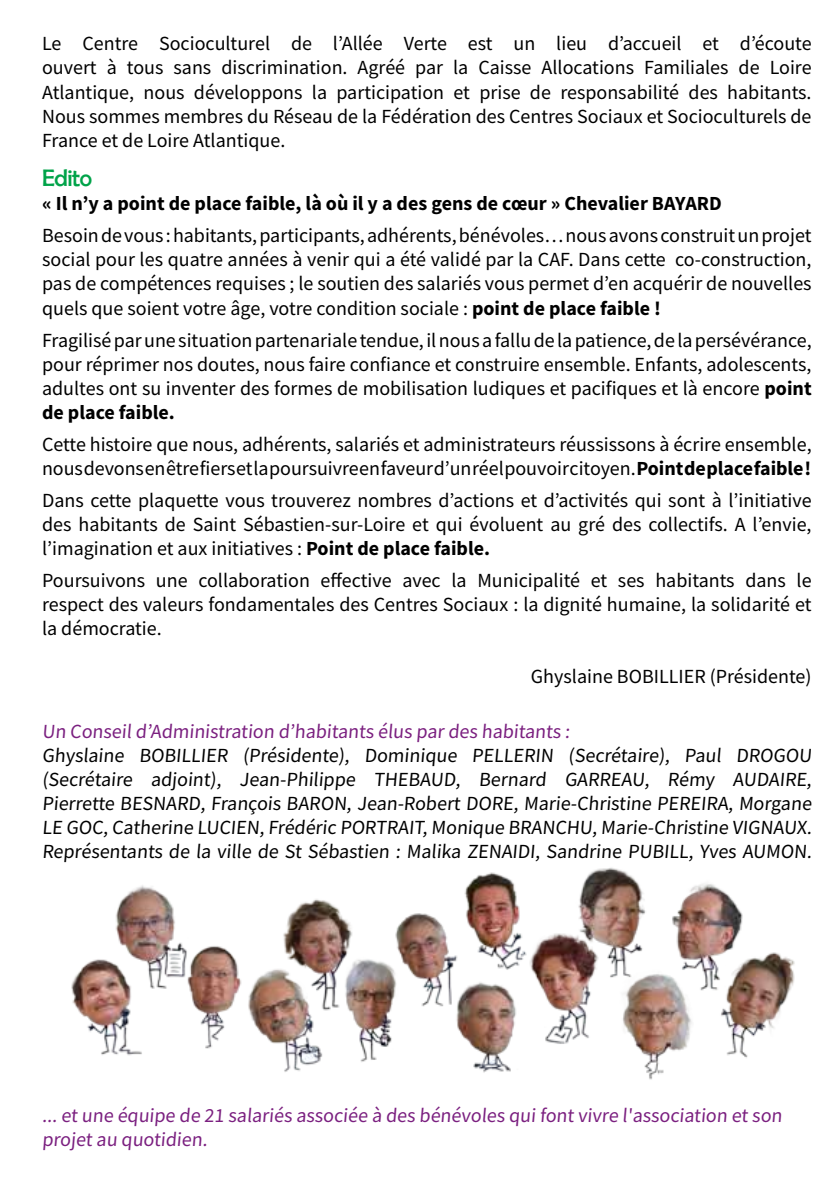
<style>
.page{position:relative;width:840px;height:1191px;background:#fff}
.page>*{position:absolute;margin:0;border:0;box-sizing:border-box;transform-origin:0 0}
.t1{font:24px "Berlin Sans FB";letter-spacing:-.02em;color:#00a349}
.t2{font:20px/24px "Source Sans Pro";color:#000;text-align:justify}
.t3{font:20px/24px "Source Sans Pro";color:#7b2080}
.t4{font:700 20px "Source Sans Pro";color:#000}
.s1{font-weight:700}
</style>
<div class="page">
<img style="left:71px;top:867px;width:724px;height:213px">
<p class="t2" style="left:42px;top:32px;width:770px">Le Centre Socioculturel de l’Allée Verte est un lieu d’accueil et d’écoute ouvert à tous sans discrimination. Agréé par la Caisse Allocations Familiales de Loire Atlantique, nous développons la participation et prise de responsabilité des habitants.<br>Nous sommes membres du Réseau de la Fédération des Centres Sociaux et Socioculturels de France et de Loire Atlantique.</p>
<p class="t1" style="left:42px;top:165px;width:52px">Edito</p>
<p class="t4" style="left:42px;top:190px;width:680px">« Il n’y a point de place faible, là où il y a des gens de cœur » Chevalier BAYARD</p>
<p class="t2" style="left:42px;top:224px;width:770px">Besoinde vous : habitants, participants, adhérents, bénévoles… nous avons construit un projet social pour les quatre années à venir qui a été validé par la CAF. Dans cette co-construction, pas de compétences requises ; le soutien des salariés vous permet d’en acquérir de nouvelles quels que soient votre âge, votre condition sociale : <span class="s1">point de place faible !</span></p>
<p class="t2" style="left:42px;top:328px;width:770px">Fragilisé par une situation partenariale tendue, il nous a fallu de la patience, de la persévérance, pour réprimer nos doutes, nous faire confiance et construire ensemble. Enfants, adolescents, adultes ont su inventer des formes de mobilisation ludiques et pacifiques et là encore <span class="s1">point de place faible.</span></p>
<p class="t2" style="left:42px;top:432px;width:770px">Cette histoire que nous, adhérents, salariés et administrateurs réussissons à écrire ensemble, nous devons en être fiers et la poursuivre en faveur d’un réel pouvoir citoyen. <span class="s1">Point de place faible !</span></p>
<p class="t2" style="left:42px;top:488px;width:770px">Dans cette plaquette vous trouverez nombres d’actions et d’activités qui sont à l’initiative des habitants de Saint Sébastien-sur-Loire et qui évoluent au gré des collectifs. A l’envie, l’imagination et aux initiatives : <span class="s1">Point de place faible.</span></p>
<p class="t2" style="left:42px;top:568px;width:770px">Poursuivons une collaboration effective avec la Municipalité et ses habitants dans le respect des valeurs fondamentales des Centres Sociaux : la dignité humaine, la solidarité et la démocratie.</p>
<p class="t2" style="left:530px;top:664px;width:282px">Ghyslaine BOBILLIER (Présidente)</p>
<p class="t3" style="left:42px;top:719px;width:531px">Un Conseil d’Administration d’habitants élus par des habitants :</p>
<p class="t2" style="left:42px;top:743px;width:772px">Ghyslaine BOBILLIER (Présidente), Dominique PELLERIN (Secrétaire), Paul DROGOU (Secrétaire adjoint), Jean-Philippe THEBAUD, Bernard GARREAU, Rémy AUDAIRE, Pierrette BESNARD, François BARON, Jean-Robert DORE, Marie-Christine PEREIRA, Morgane LE GOC, Catherine LUCIEN, Frédéric PORTRAIT, Monique BRANCHU, Marie-Christine VIGNAUX.<br>Représentants de la ville de St Sébastien : Malika ZENAIDI, Sandrine PUBILL, Yves AUMON.</p>
<p class="t3" style="left:42px;top:1103px;width:743px">... et une équipe de 21 salariés associée à des bénévoles qui font vivre l'association et son projet au quotidien.</p>
</div>
